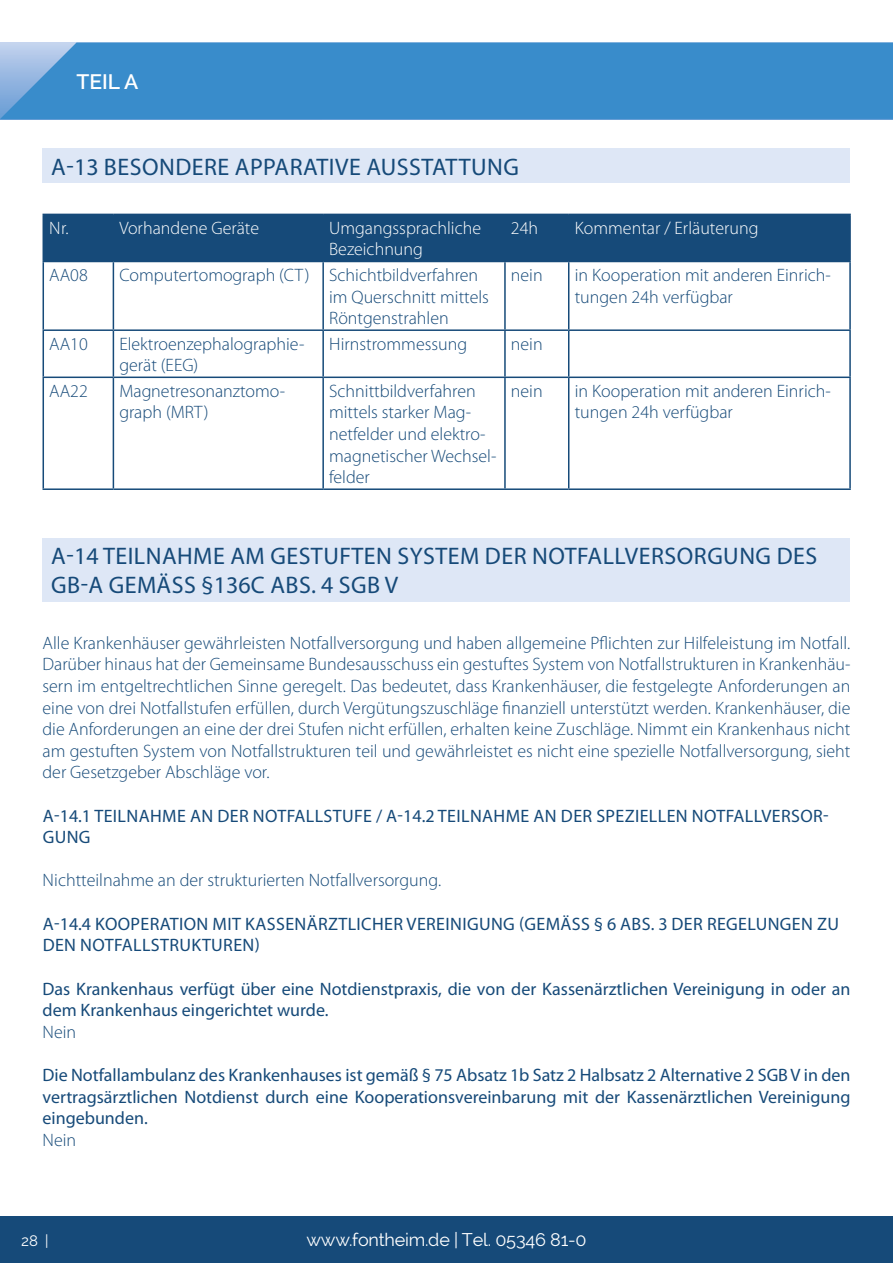
<style>
.page{position:relative;width:893px;height:1263px;background:#fff}
.page>*{position:absolute;margin:0;border:0;box-sizing:border-box;transform-origin:0 0}
.t1{font:24px/28.8px "Myriad Pro";letter-spacing:.02em;color:#164a79}
.t2{font:600 21px "Raleway";color:#fff}
.t3{font:300 18px/21.6px "Myriad Pro";color:#164a79}
.t4{font:18px/21.6px "Myriad Pro";color:#164a79}
.t5{font:18px/21.6px "Myriad Pro";letter-spacing:.02em;color:#164a79}
.t6{font:300 18px/21.6px "Myriad Pro";color:#fff}
.t7{font:18px "Raleway";letter-spacing:-.01em;color:#fff}
.t8{font:15px "Raleway";color:#fff}
</style>
<div class="page">
<div style="left:0;top:1216px;width:893px;height:47px;background:#164a79"></div>
<div style="left:43px;top:149px;width:807px;height:34px;background:#dee7f6"></div>
<div style="left:43px;top:538px;width:807px;height:64px;background:#dee7f6"></div>
<div style="left:44px;top:215px;width:805px;height:46px;background:#164a79"></div>
<hr style="left:43px;top:214px;width:70px;height:1px;background:#164a79">
<hr style="left:43px;top:215px;width:1px;height:46px;background:#164a79">
<hr style="left:113px;top:214px;width:210px;height:1px;background:#164a79">
<hr style="left:113px;top:215px;width:1px;height:46px;background:#164a79">
<hr style="left:323px;top:214px;width:182px;height:1px;background:#164a79">
<hr style="left:322px;top:215px;width:2px;height:46px;background:#164a79">
<hr style="left:505px;top:214px;width:64px;height:1px;background:#164a79">
<hr style="left:504px;top:215px;width:2px;height:46px;background:#164a79">
<hr style="left:569px;top:214px;width:282px;height:1px;background:#164a79">
<hr style="left:568px;top:215px;width:1px;height:46px;background:#164a79">
<hr style="left:849px;top:215px;width:2px;height:46px;background:#164a79">
<hr style="left:43px;top:261px;width:70px;height:1px;background:#164a79">
<hr style="left:43px;top:262px;width:1px;height:67px;background:#164a79">
<hr style="left:113px;top:261px;width:210px;height:1px;background:#164a79">
<hr style="left:113px;top:262px;width:1px;height:67px;background:#164a79">
<hr style="left:323px;top:261px;width:182px;height:1px;background:#164a79">
<hr style="left:322px;top:262px;width:2px;height:67px;background:#164a79">
<hr style="left:505px;top:261px;width:64px;height:1px;background:#164a79">
<hr style="left:504px;top:262px;width:2px;height:67px;background:#164a79">
<hr style="left:569px;top:261px;width:282px;height:1px;background:#164a79">
<hr style="left:568px;top:262px;width:1px;height:67px;background:#164a79">
<hr style="left:849px;top:262px;width:2px;height:67px;background:#164a79">
<hr style="left:43px;top:329px;width:70px;height:2px;background:#164a79">
<hr style="left:43px;top:331px;width:1px;height:46px;background:#164a79">
<hr style="left:113px;top:329px;width:210px;height:2px;background:#164a79">
<hr style="left:113px;top:331px;width:1px;height:46px;background:#164a79">
<hr style="left:323px;top:329px;width:182px;height:2px;background:#164a79">
<hr style="left:322px;top:331px;width:2px;height:46px;background:#164a79">
<hr style="left:505px;top:329px;width:64px;height:2px;background:#164a79">
<hr style="left:504px;top:331px;width:2px;height:46px;background:#164a79">
<hr style="left:569px;top:329px;width:282px;height:2px;background:#164a79">
<hr style="left:568px;top:331px;width:1px;height:46px;background:#164a79">
<hr style="left:849px;top:331px;width:2px;height:46px;background:#164a79">
<hr style="left:43px;top:377px;width:70px;height:1px;background:#164a79">
<hr style="left:43px;top:378px;width:1px;height:110px;background:#164a79">
<hr style="left:113px;top:377px;width:210px;height:1px;background:#164a79">
<hr style="left:113px;top:378px;width:1px;height:110px;background:#164a79">
<hr style="left:323px;top:377px;width:182px;height:1px;background:#164a79">
<hr style="left:322px;top:378px;width:2px;height:110px;background:#164a79">
<hr style="left:505px;top:377px;width:64px;height:1px;background:#164a79">
<hr style="left:504px;top:378px;width:2px;height:110px;background:#164a79">
<hr style="left:569px;top:377px;width:282px;height:1px;background:#164a79">
<hr style="left:568px;top:378px;width:1px;height:110px;background:#164a79">
<hr style="left:849px;top:378px;width:2px;height:110px;background:#164a79">
<hr style="left:43px;top:488px;width:70px;height:2px;background:#164a79">
<hr style="left:113px;top:488px;width:210px;height:2px;background:#164a79">
<hr style="left:323px;top:488px;width:182px;height:2px;background:#164a79">
<hr style="left:505px;top:488px;width:64px;height:2px;background:#164a79">
<hr style="left:569px;top:488px;width:282px;height:2px;background:#164a79">
<div style="left:0;top:43px;width:893px;height:76px;background:#398ccb"></div>
<p class="t2" style="left:77px;top:69px;width:63px">TEIL A</p>
<h1 class="t1" style="left:51px;top:152px;width:469px">A-13 BESONDERE APPARATIVE AUSSTATTUNG</h1>
<p class="t6" style="left:49px;top:217px;width:21px">Nr.</p>
<p class="t6" style="left:119px;top:217px;width:141px">Vorhandene Geräte</p>
<p class="t6" style="left:329px;top:217px;width:153px">Umgangssprachliche<br>Bezeichnung</p>
<p class="t6" style="left:511px;top:217px;width:29px">24h</p>
<p class="t6" style="left:575px;top:217px;width:185px">Kommentar / Erläuterung</p>
<p class="t3" style="left:49px;top:264px;width:40px">AA08</p>
<p class="t3" style="left:329px;top:264px;width:161px;text-indent:-210px">Computertomograph (CT) Schichtbildverfahren im Querschnitt mittels<br>Röntgenstrahlen</p>
<p class="t3" style="left:511px;top:264px;width:33px">nein</p>
<p class="t3" style="left:575px;top:264px;width:258px">in Kooperation mit anderen Einrich&shy;tungen 24h verfügbar</p>
<p class="t3" style="left:49px;top:333px;width:40px">AA10</p>
<p class="t3" style="left:119px;top:333px;width:187px">Elektroenzephalographie&shy;gerät (EEG)</p>
<p class="t3" style="left:329px;top:333px;width:140px">Hirnstrommessung</p>
<p class="t3" style="left:511px;top:333px;width:33px">nein</p>
<p class="t3" style="left:49px;top:380px;width:40px">AA22</p>
<p class="t3" style="left:119px;top:380px;width:167px">Magnetresonanztomo&shy;graph (MRT)</p>
<p class="t3" style="left:329px;top:380px;width:169px">Schnittbildverfahren mittels starker Mag&shy;netfelder und elektro&shy;magnetischer Wechsel&shy;felder</p>
<p class="t3" style="left:511px;top:380px;width:33px">nein</p>
<p class="t3" style="left:575px;top:380px;width:258px">in Kooperation mit anderen Einrich&shy;tungen 24h verfügbar</p>
<h1 class="t1" style="left:51px;top:541px;width:767px">A-14 TEILNAHME AM GESTUFTEN SYSTEM DER NOTFALLVERSORGUNG DES<br>GB-A GEMÄSS §136C ABS. 4 SGB V</h1>
<p class="t3" style="left:43px;top:632px;width:809px;text-align:justify">Alle Krankenhäuser gewährleisten Notfallversorgung und haben allgemeine Pflichten zur Hilfeleistung im Notfall.<br>Darüber hinaus hat der Gemeinsame Bundesausschuss ein gestuftes System von Notfallstrukturen in Krankenhäu&shy;sern im entgeltrechtlichen Sinne geregelt. Das bedeutet, dass Krankenhäuser, die festgelegte Anforderungen an eine von drei Notfallstufen erfüllen, durch Vergütungszuschläge finanziell unterstützt werden. Krankenhäuser, die die Anforderungen an eine der drei Stufen nicht erfüllen, erhalten keine Zuschläge. Nimmt ein Krankenhaus nicht am gestuften System von Notfallstrukturen teil und gewährleistet es nicht eine spezielle Notfallversorgung, sieht der Gesetzgeber Abschläge vor.</p>
<p class="t5" style="left:43px;top:804px;width:787px">A-14.1 TEILNAHME AN DER NOTFALLSTUFE / A-14.2 TEILNAHME AN DER SPEZIELLEN NOTFALLVERSOR-<br>GUNG</p>
<p class="t3" style="left:43px;top:869px;width:400px">Nichtteilnahme an der strukturierten Notfallversorgung.</p>
<p class="t5" style="left:43px;top:912px;width:798px">A-14.4 KOOPERATION MIT KASSENÄRZTLICHER VEREINIGUNG (GEMÄSS § 6 ABS. 3 DER REGELUNGEN ZU<br>DEN NOTFALLSTRUKTUREN)</p>
<p class="t4" style="left:43px;top:977px;width:809px">Das Krankenhaus verfügt über eine Notdienstpraxis, die von der Kassenärztlichen Vereinigung in oder an dem Krankenhaus eingerichtet wurde.</p>
<p class="t3" style="left:43px;top:1021px;width:35px">Nein</p>
<p class="t4" style="left:43px;top:1064px;width:809px;text-align:justify">Die Notfallambulanz des Krankenhauses ist gemäß § 75 Absatz 1b Satz 2 Halbsatz 2 Alternative 2 SGB V in den vertragsärztlichen Notdienst durch eine Kooperationsvereinbarung mit der Kassenärztlichen Vereinigung eingebunden.</p>
<p class="t3" style="left:43px;top:1129px;width:35px">Nein</p>
<p class="t8" style="left:21px;top:1232px;width:29px">28 |</p>
<p class="t7" style="left:306px;top:1229px;width:282px">www.fontheim.de | Tel. 05346 81-0</p>
</div>
